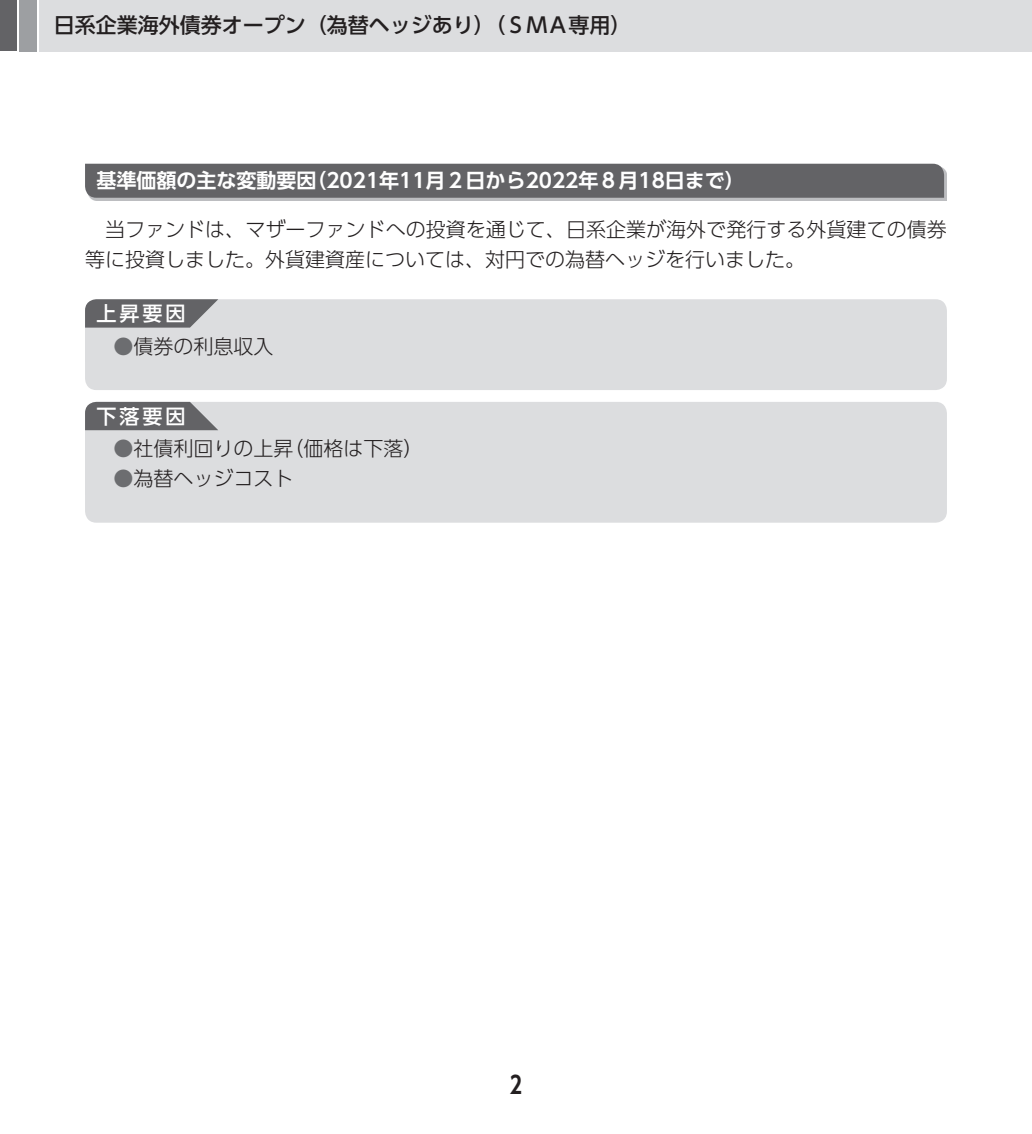
<style>
.page{position:relative;width:1032px;height:1134px;background:#fff}
.page>*{position:absolute;margin:0;border:0;box-sizing:border-box;transform-origin:0 0}
.t1{font:700 24px "UD Shin Go Pro De";color:#231f20}
.t2{font:500 21px "UD Shin Go Pro";color:#231f20}
.t3{font:300 20px/30px "UD Shin Go Pro";color:#231f20}
.t4{font:700 20px "UD Shin Go Pro De";color:#fff}
.t5{font:500 20px "UD Shin Go Pro";letter-spacing:.15em;color:#fff}
.s1{color:#6c6d70}
</style>
<div class="page">
<div style="left:0;top:0;width:17px;height:51px;background:#636366"></div>
<div style="left:20px;top:0;width:17px;height:51px;background:#9d9fa2"></div>
<div style="left:40px;top:0;width:992px;height:51px;background:#dcdddf"></div>
<div style="left:88px;top:166px;width:859px;height:35px;background:#bcbdc0"></div>
<div style="left:85px;top:164px;width:859px;height:34px;background:#636366"></div>
<div style="left:85px;top:328px;width:862px;height:34px;background:#dcdddf"></div>
<div style="left:85px;top:430px;width:862px;height:64px;background:#dcdddf"></div>
<svg style="left:85px;top:299px;width:862px;height:29px;background:#cbccce"></svg>
<div style="left:85px;top:362px;width:862px;height:28px;background:#dcdddf"></div>
<svg style="left:85px;top:402px;width:862px;height:28px;background:#cbccce"></svg>
<div style="left:85px;top:494px;width:862px;height:29px;background:#dcdddf"></div>
<p class="t2" style="left:54px;top:8px;width:579px">日系企業海外債券オープン（為替ヘッジあり）（ＳＭＡ専用）</p>
<p class="t4" style="left:96px;top:164px;width:650px">基準価額の主な変動要因（2021年11月２日から2022年８月18日まで）</p>
<p class="t3" style="left:85px;top:214px;width:863px">　当ファンドは、マザーファンドへの投資を通じて、日系企業が海外で発行する外貨建ての債券等に投資しました。外貨建資産については、対円での為替ヘッジを行いました。</p>
<p class="t5" style="left:96px;top:297px;width:91px">上昇要因</p>
<p class="t3" style="left:113px;top:330px;width:161px"><span class="s1">●</span>債券の利息収入</p>
<p class="t5" style="left:96px;top:400px;width:91px">下落要因</p>
<p class="t3" style="left:113px;top:433px;width:311px"><span class="s1">●</span>社債利回りの上昇（価格は下落）</p>
<p class="t3" style="left:113px;top:463px;width:181px"><span class="s1">●</span>為替ヘッジコスト</p>
<p class="t1" style="left:510px;top:1065px;width:14px">2</p>
</div>
